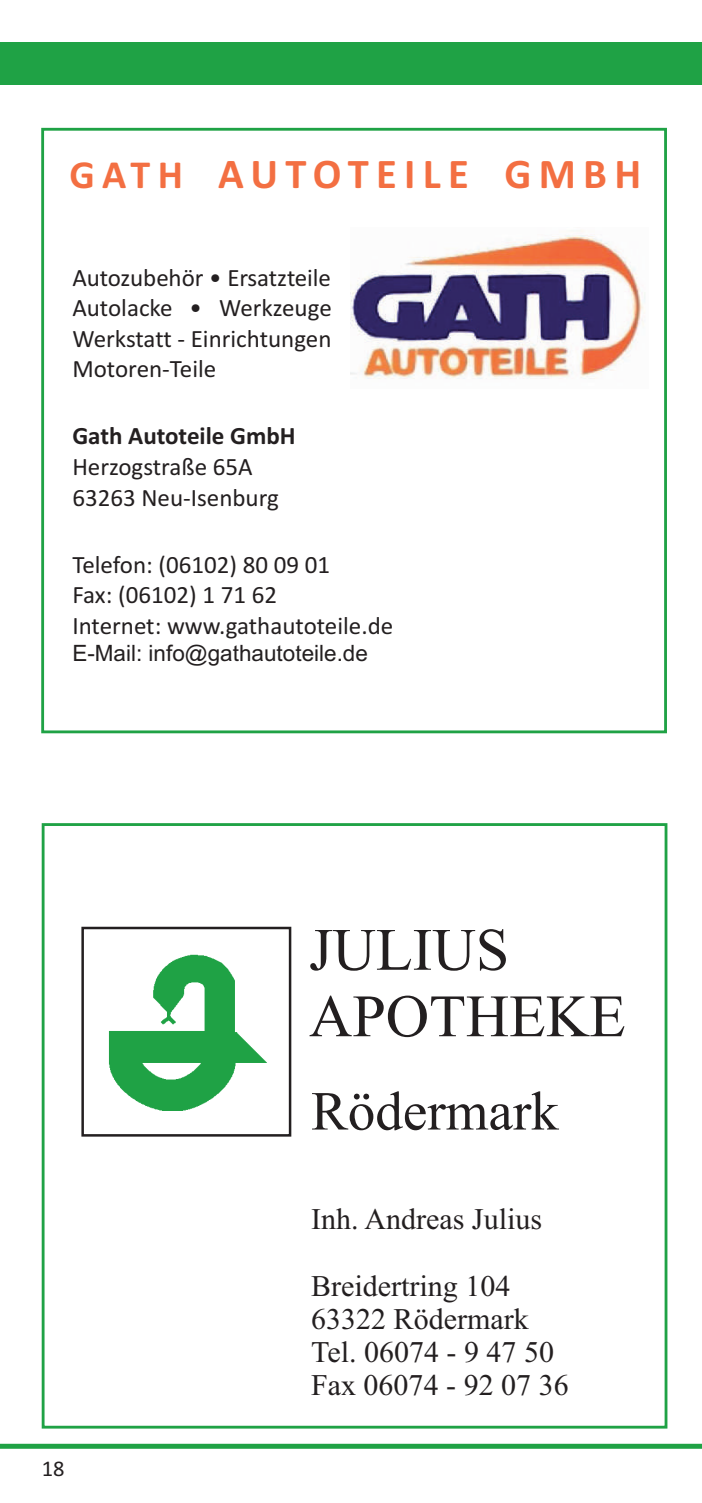
<style>
.page{position:relative;width:702px;height:1503px;background:#fff}
.page>*{position:absolute;margin:0;border:0;box-sizing:border-box;transform-origin:0 0}
.t1{font:60px/66.5px "Times New Roman";color:#231f20}
.t2{font:55px "Times New Roman";color:#231f20}
.t3{font:700 42.5px "Calibri";letter-spacing:.17em;color:#f36f42}
.t4{font:30px/33.2px "Times New Roman";color:#231f20}
.t5{font:25px/30.5px "Calibri";color:#231f20}
.t6{font:700 25px "Calibri";color:#231f20}
.t7{font:22.5px "Arial";color:#231f20}
.t8{font:22.5px "Calibri";color:#231f20}
.s1{font-size:40px}
</style>
<div class="page">
<div style="left:41px;top:128px;width:626px;height:605px;border:3px solid #1fa245"></div>
<div style="left:42px;top:823px;width:625px;height:605px;border:3px solid #1fa245"></div>
<div style="left:1px;top:43px;width:701px;height:42px;background:#1fa245"></div>
<div style="left:81px;top:926px;width:210px;height:210px;border:3px solid #231f20"></div>
<img style="left:108px;top:954px;width:159px;height:156px">
<div style="left:0;top:1443px;width:702px;height:5px;background:#1fa245"></div>
<img style="left:350px;top:230px;width:295px;height:149px">
<h3 class="t3" style="left:69px;top:156px;width:573px"><span class="s1">GATH</span> AUTOTEILE GMBH</h3>
<p class="t5" style="left:72px;top:264px;width:261px;text-align:justify">Autozubehör • Ersatzteile Autolacke • Werkzeuge Werkstatt - Einrichtungen Motoren-Teile</p>
<p class="t6" style="left:72px;top:426px;width:225px">Gath Autoteile GmbH</p>
<p class="t5" style="left:72px;top:453px;width:208px">Herzogstraße 65A<br>63263 Neu-Isenburg</p>
<p class="t5" style="left:72px;top:551px;width:322px">Telefon: (06102) 80 09 01<br>Fax: (06102) 1 71 62<br>Internet: www.gathautoteile.de</p>
<p class="t7" style="left:72px;top:644px;width:297px">E-Mail: info@gathautoteile.de</p>
<h1 class="t1" style="left:309px;top:922px;width:318px">JULIUS<br>APOTHEKE</h1>
<h2 class="t2" style="left:311px;top:1091px;width:249px">Rödermark</h2>
<p class="t4" style="left:311px;top:1205px;width:232px">Inh. Andreas Julius</p>
<p class="t8" style="left:42px;top:1458px;width:24px">18</p>
<p class="t4" style="left:311px;top:1271px;width:259px">Breidertring 104<br>63322 Rödermark<br>Tel. 06074 - 9 47 50<br>Fax 06074 - 92 07 36</p>
</div>
